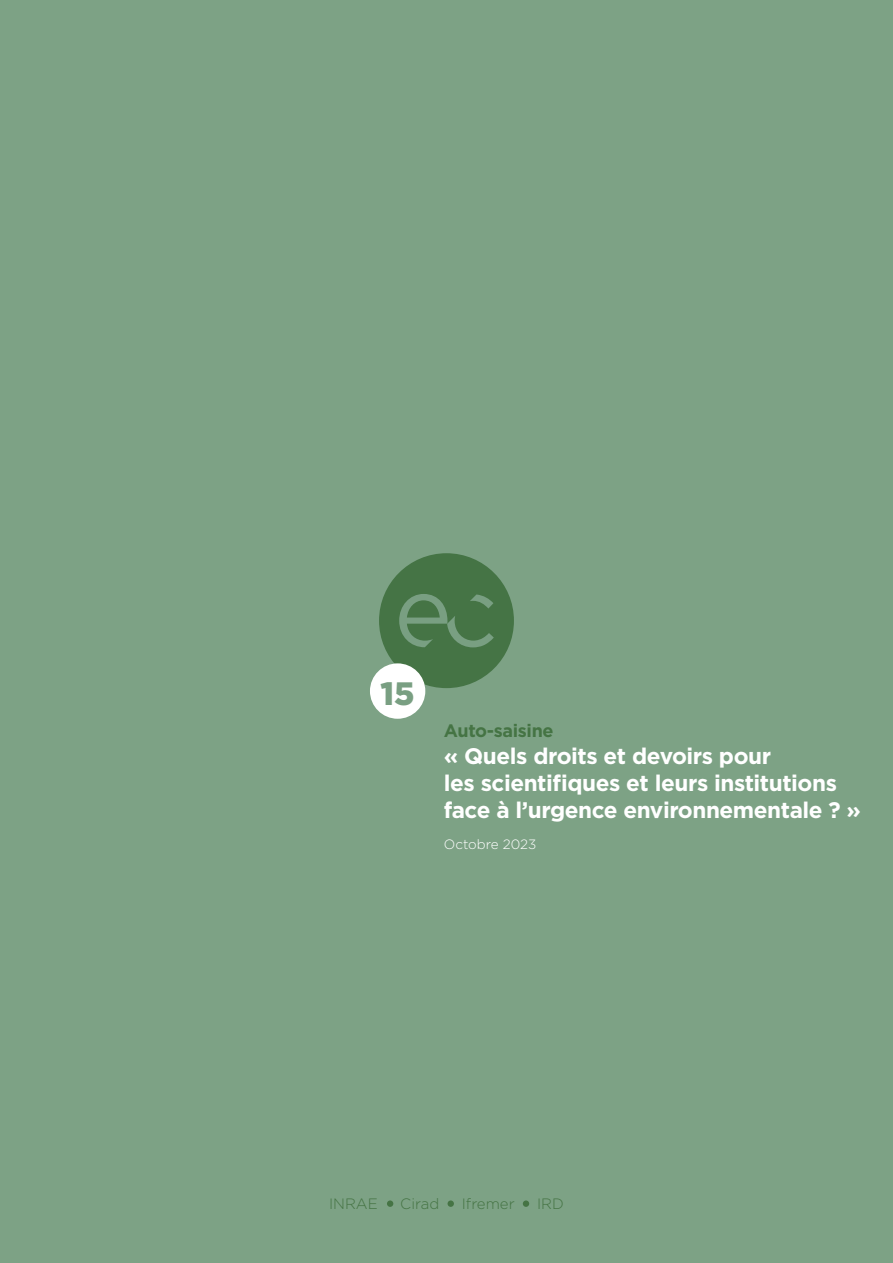
<style>
.page{position:relative;width:893px;height:1263px;background:#7da285}
.page>*{position:absolute;margin:0;border:0;box-sizing:border-box;transform-origin:0 0}
.t1{font:900 32.4px "Gotham";color:#799f82}
.t2{font:700 22.5px/27px "Gotham";letter-spacing:-.02em;color:#fff}
.t3{font:700 18px "Gotham";letter-spacing:-.02em;color:#457444}
.t4{font:300 15px "Gotham";color:#457444}
.t5{font:300 13.5px "Gotham";color:#fff}
</style>
<div class="page">
<div style="left:379px;top:553px;width:135px;height:135px;background:#457445;border-radius:50%"></div>
<svg style="left:399px;top:594px;width:95px;height:53px"></svg>
<div style="left:370px;top:663px;width:55px;height:56px;background:#fff;border-radius:50%"></div>
<div style="left:387px;top:1200px;width:6px;height:7px;background:#457444;border-radius:50%"></div>
<div style="left:448px;top:1200px;width:6px;height:7px;background:#457444;border-radius:50%"></div>
<div style="left:523px;top:1200px;width:6px;height:7px;background:#457444;border-radius:50%"></div>
<h1 class="t1" style="left:381px;top:671px;width:36px">15</h1>
<p class="t3" style="left:444px;top:718px;width:111px">Auto-saisine</p>
<p class="t2" style="left:444px;top:742px;width:419px">« Quels droits et devoirs pour<br>les scientifiques et leurs institutions face à l’urgence environnementale ? »</p>
<p class="t5" style="left:444px;top:835px;width:94px">Octobre 2023</p>
<p class="t4" style="left:329px;top:1194px;width:50px">INRAE</p>
<p class="t4" style="left:400px;top:1194px;width:41px">Cirad</p>
<p class="t4" style="left:462px;top:1194px;width:54px">Ifremer</p>
<p class="t4" style="left:537px;top:1194px;width:28px">IRD</p>
</div>
